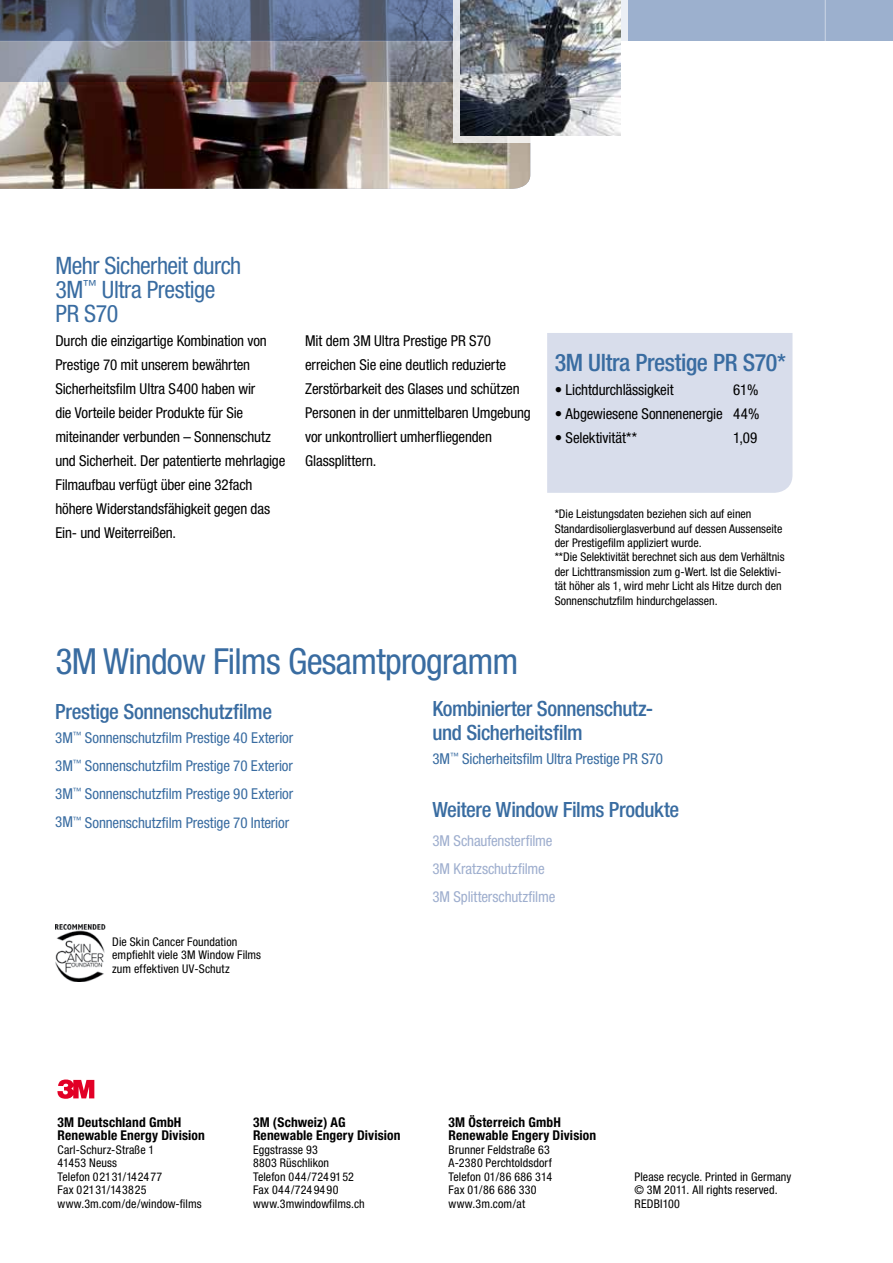
<style>
.page{position:relative;width:893px;height:1263px;background:#fff}
.page>*{position:absolute;margin:0;border:0;box-sizing:border-box;transform-origin:0 0}
.t1{font:condensed 36px "Helvetica Neue";letter-spacing:-.02em;color:#396ca1}
.t2{font:condensed 24px/24px "Helvetica Neue";letter-spacing:-.02em;color:#396ca1}
.t3{font:500 condensed 24px "Helvetica Neue";letter-spacing:-.015em;color:#396ca1}
.t4{font:500 condensed 21px/24px "Helvetica Neue";letter-spacing:-.02em;color:#396ca1}
.t5{font:condensed 15px/24px "Helvetica Neue";letter-spacing:-.01em;color:#000}
.t6{font:condensed 15px/28.2px "Helvetica Neue";letter-spacing:-.005em;color:#396ca1;text-align:justify}
.t7{font:condensed 15px/28.2px "Helvetica Neue";letter-spacing:-.005em;color:#9eaece}
.t8{font:700 condensed 13.5px/13.5px "Helvetica Neue";letter-spacing:.01em;color:#000}
.t9{font:condensed 12px/13.5px "Helvetica Neue";color:#000}
</style>
<div class="page">
<div style="left:547px;top:333px;width:245px;height:160px;background:#d8ddeb"></div>
<svg style="left:57px;top:1079px;width:37px;height:20px"></svg>
<img style="left:1px;top:82px;width:529px;height:107px">
<img style="left:0;top:82px;width:1px;height:107px">
<svg style="left:0;top:40px;width:453px;height:42px;background:#808088"></svg>
<svg style="left:0;top:0;width:893px;height:40px;background:#7384a1"></svg>
<img style="left:55px;top:925px;width:51px;height:57px">
<hr style="left:825px;top:0;width:1px;height:72px;background:#fff">
<svg style="left:453px;top:0;width:174px;height:143px"></svg>
<img style="left:460px;top:0;width:161px;height:136px">
<h2 class="t2" style="left:55px;top:253px;width:188px">Mehr Sicherheit durch<br>3M<sup>™</sup> Ultra Prestige<br>PR S70</h2>
<p class="t5" style="left:55px;top:329px;width:231px">Durch die einzigartige Kombination von Prestige 70 mit unserem bewährten Sicherheitsfilm Ultra S400 haben wir<br>die Vorteile beider Produkte für Sie miteinander verbunden – Sonnenschutz und Sicherheit. Der patentierte mehrlagige Filmaufbau verfügt über eine 32fach höhere Widerstandsfähigkeit gegen das Ein- und Weiterreißen.</p>
<p class="t5" style="left:305px;top:329px;width:227px">Mit dem 3M Ultra Prestige PR S70 erreichen Sie eine deutlich reduzierte Zerstörbarkeit des Glases und schützen Personen in der unmittelbaren Umgebung vor unkontrolliert umherfliegenden Glassplittern.</p>
<h1 class="t1" style="left:55px;top:641px;width:465px">3M Window Films Gesamtprogramm</h1>
<h2 class="t3" style="left:555px;top:348px;width:233px">3M Ultra Prestige PR S70*</h2>
<p class="t5" style="left:555px;top:378px;width:120px">• Lichtdurchlässigkeit</p>
<p class="t5" style="left:733px;top:378px;width:27px">61%</p>
<p class="t5" style="left:555px;top:402px;width:206px">• Abgewiesene Sonnenenergie 44%</p>
<p class="t5" style="left:555px;top:426px;width:84px">• Selektivität**</p>
<p class="t5" style="left:733px;top:426px;width:26px">1,09</p>
<p class="t9" style="left:555px;top:507px;width:231px;line-height:14.4px">*Die Leistungsdaten beziehen sich auf einen Standardisolierglasverbund auf dessen Aussenseite der Prestigefilm appliziert wurde.<br>**Die Selektivität berechnet sich aus dem Verhältnis der Lichttransmission zum g-Wert. Ist die Selektivi&shy;tät höher als 1, wird mehr Licht als Hitze durch den Sonnenschutzfilm hindurchgelassen.</p>
<h3 class="t4" style="left:55px;top:699px;width:218px">Prestige Sonnenschutzfilme</h3>
<p class="t6" style="left:55px;top:723px;width:239px">3M<sup>™</sup> Sonnenschutzfilm Prestige 40 Exterior 3M<sup>™</sup> Sonnenschutzfilm Prestige 70 Exterior 3M<sup>™</sup> Sonnenschutzfilm Prestige 90 Exterior 3M<sup>™</sup> Sonnenschutzfilm Prestige 70 Interior</p>
<p class="t9" style="left:112px;top:935px;width:150px">Die Skin Cancer Foundation empfiehlt viele 3M Window Films zum effektiven UV-Schutz</p>
<h3 class="t4" style="left:432px;top:697px;width:222px">Kombinierter Sonnenschutz&shy;und Sicherheitsfilm</h3>
<p class="t6" style="left:432px;top:745px;width:232px">3M<sup>™</sup> Sicherheitsfilm Ultra Prestige PR S70</p>
<h3 class="t4" style="left:432px;top:798px;width:248px">Weitere Window Films Produkte</h3>
<p class="t7" style="left:432px;top:826px;width:124px">3M Schaufensterfilme<br>3M Kratzschutzfilme<br>3M Splitterschutzfilme</p>
<p class="t8" style="left:57px;top:1115px;width:149px">3M Deutschland GmbH<br>Renewable Energy Division</p>
<p class="t9" style="left:57px;top:1142px;width:146px">Carl-Schurz-Straße 1<br>41453 Neuss<br>Telefon 02131/142477<br>Fax 02131/143825 www.3m.com/de/window-films</p>
<p class="t8" style="left:253px;top:1115px;width:149px">3M (Schweiz) AG<br>Renewable Engery Division</p>
<p class="t9" style="left:253px;top:1142px;width:113px">Eggstrasse 93<br>8803 Rüschlikon<br>Telefon 044/7249152<br>Fax 044/7249490 www.3mwindowfilms.ch</p>
<p class="t8" style="left:449px;top:1115px;width:149px">3M Österreich GmbH<br>Renewable Engery Division</p>
<p class="t9" style="left:449px;top:1142px;width:105px">Brunner Feldstraße 63<br>A-2380 Perchtoldsdorf<br>Telefon 01/86 686 314<br>Fax 01/86 686 330 www.3m.com/at</p>
<p class="t9" style="left:634px;top:1169px;width:158px">Please recycle. Printed in Germany © 3M 2011. All rights reserved.<br>REDBI100</p>
</div>
